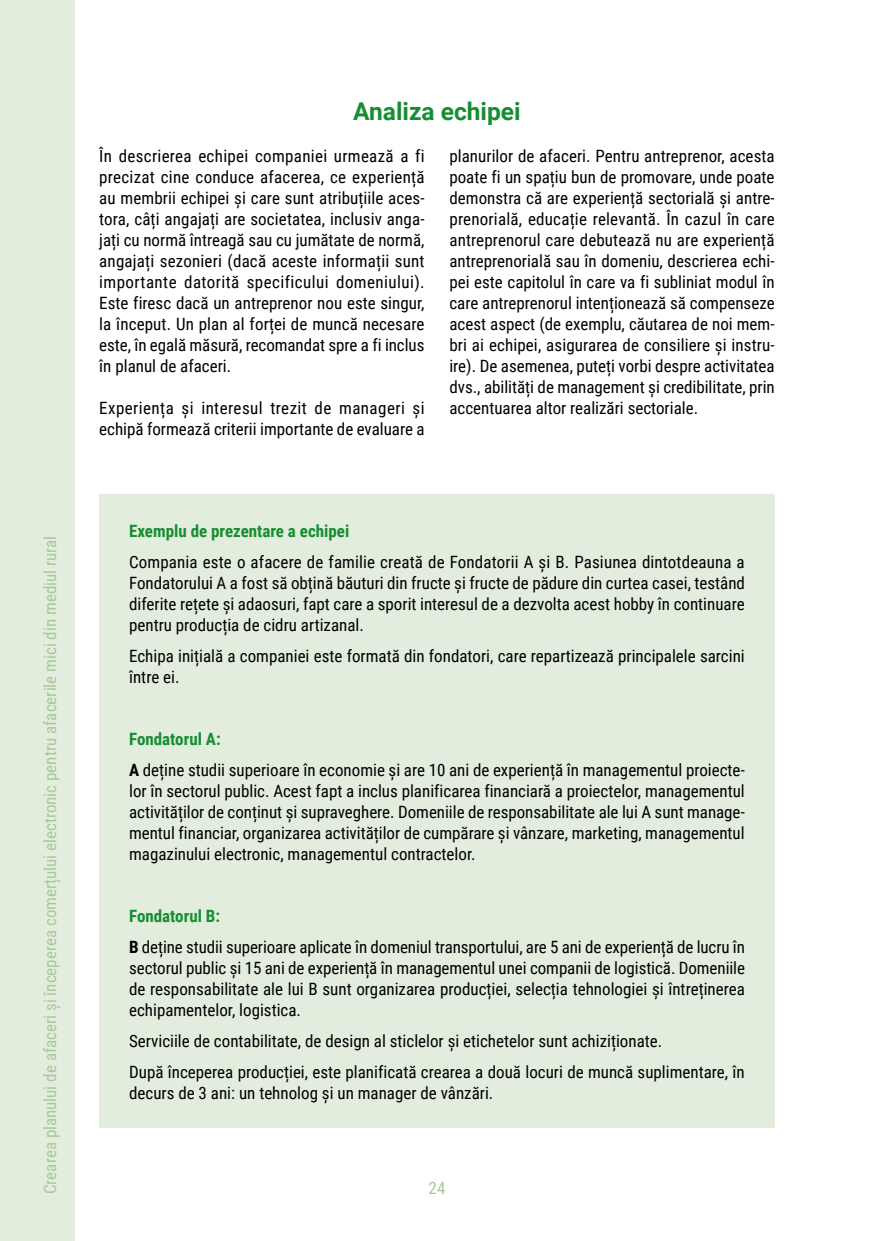
<style>
.page{position:relative;width:874px;height:1241px;background:#fff}
.page>*{position:absolute;margin:0;border:0;box-sizing:border-box;transform-origin:0 0}
.t1{font:700 24.5px "Roboto";color:#158e30}
.t2{font:16.97px/21px "Roboto Condensed";color:#000;text-align:justify}
.t3{font:16.97px "Roboto Condensed";color:#a8c89b}
.t4{font:700 16.97px "Roboto Condensed";color:#158e30}
.s1{font-weight:700;color:#158e30}
.s2{font-weight:700}
</style>
<div class="page">
<div style="left:0;top:0;width:74px;height:1240px;background:#e3edde"></div>
<div style="left:99px;top:494px;width:675px;height:634px;background:#e3edde"></div>
<p class="t3" style="left:38px;top:1193px;width:659px;rotate:-90deg">Crearea planului de afaceri și începerea comerțului electronic pentru afacerile mici din mediul rural</p>
<h1 class="t1" style="left:353px;top:94px;width:169px">Analiza echipei</h1>
<p class="t2" style="left:99px;top:145px;width:327px">În descrierea echipei companiei urmează a fi precizat cine conduce afacerea, ce experiență au membrii echipei și care sunt atribuțiile aces&shy;tora, câți angajați are societatea, inclusiv anga&shy;jați cu normă întreagă sau cu jumătate de normă, angajați sezonieri (dacă aceste informații sunt importante datorită specificului domeniului).<br>Este firesc dacă un antreprenor nou este singur, la început. Un plan al forței de muncă necesare este, în egală măsură, recomandat spre a fi inclus în planul de afaceri.</p>
<p class="t2" style="left:99px;top:397px;width:326px">Experiența și interesul trezit de manageri și echipă formează criterii importante de evaluare a</p>
<p class="t2" style="left:449px;top:145px;width:327px">planurilor de afaceri. Pentru antreprenor, acesta poate fi un spațiu bun de promovare, unde poate demonstra că are experiență sectorială și antre&shy;prenorială, educație relevantă. În cazul în care antreprenorul care debutează nu are experiență antreprenorială sau în domeniu, descrierea echi&shy;pei este capitolul în care va fi subliniat modul în care antreprenorul intenționează să compenseze acest aspect (de exemplu, căutarea de noi mem&shy;bri ai echipei, asigurarea de consiliere și instru&shy;ire). De asemenea, puteți vorbi despre activitatea dvs., abilități de management și credibilitate, prin accentuarea altor realizări sectoriale.</p>
<p class="t4" style="left:129px;top:519px;width:221px">Exemplu de prezentare a echipei</p>
<p class="t2" style="left:129px;top:550px;width:617px">Compania este o afacere de familie creată de Fondatorii A și B. Pasiunea dintotdeauna a Fondatorului A a fost să obțină băuturi din fructe și fructe de pădure din curtea casei, testând diferite rețete și adaosuri, fapt care a sporit interesul de a dezvolta acest hobby în continuare pentru producția de cidru artizanal.</p>
<p class="t2" style="left:129px;top:644px;width:617px">Echipa inițială a companiei este formată din fondatori, care repartizează principalele sarcini între ei.</p>
<p class="t2" style="left:129px;top:722px;width:617px;line-height:31px"><span class="s1">Fondatorul A:<br></span><span class="s2">A</span> deține studii superioare în economie și are 10 ani de experiență în managementul proiecte-</p>
<p class="t2" style="left:129px;top:779px;width:617px">lor în sectorul public. Acest fapt a inclus planificarea financiară a proiectelor, managementul activităților de conținut și supraveghere. Domeniile de responsabilitate ale lui A sunt manage&shy;mentul financiar, organizarea activităților de cumpărare și vânzare, marketing, managementul magazinului electronic, managementul contractelor.</p>
<p class="t2" style="left:129px;top:899px;width:617px;line-height:31px"><span class="s1">Fondatorul B:<br></span><span class="s2">B</span> deține studii superioare aplicate în domeniul transportului, are 5 ani de experiență de lucru în</p>
<p class="t2" style="left:129px;top:956px;width:617px">sectorul public și 15 ani de experiență în managementul unei companii de logistică. Domeniile de responsabilitate ale lui B sunt organizarea producției, selecția tehnologiei și întreținerea echipamentelor, logistica.</p>
<p class="t2" style="left:129px;top:1024px;width:616px;line-height:31px">Serviciile de contabilitate, de design al sticlelor și etichetelor sunt achiziționate.<br>După începerea producției, este planificată crearea a două locuri de muncă suplimentare, în</p>
<p class="t2" style="left:129px;top:1081px;width:365px">decurs de 3 ani: un tehnolog și un manager de vânzări.</p>
<p class="t3" style="left:428px;top:1175px;width:18px">24</p>
</div>
